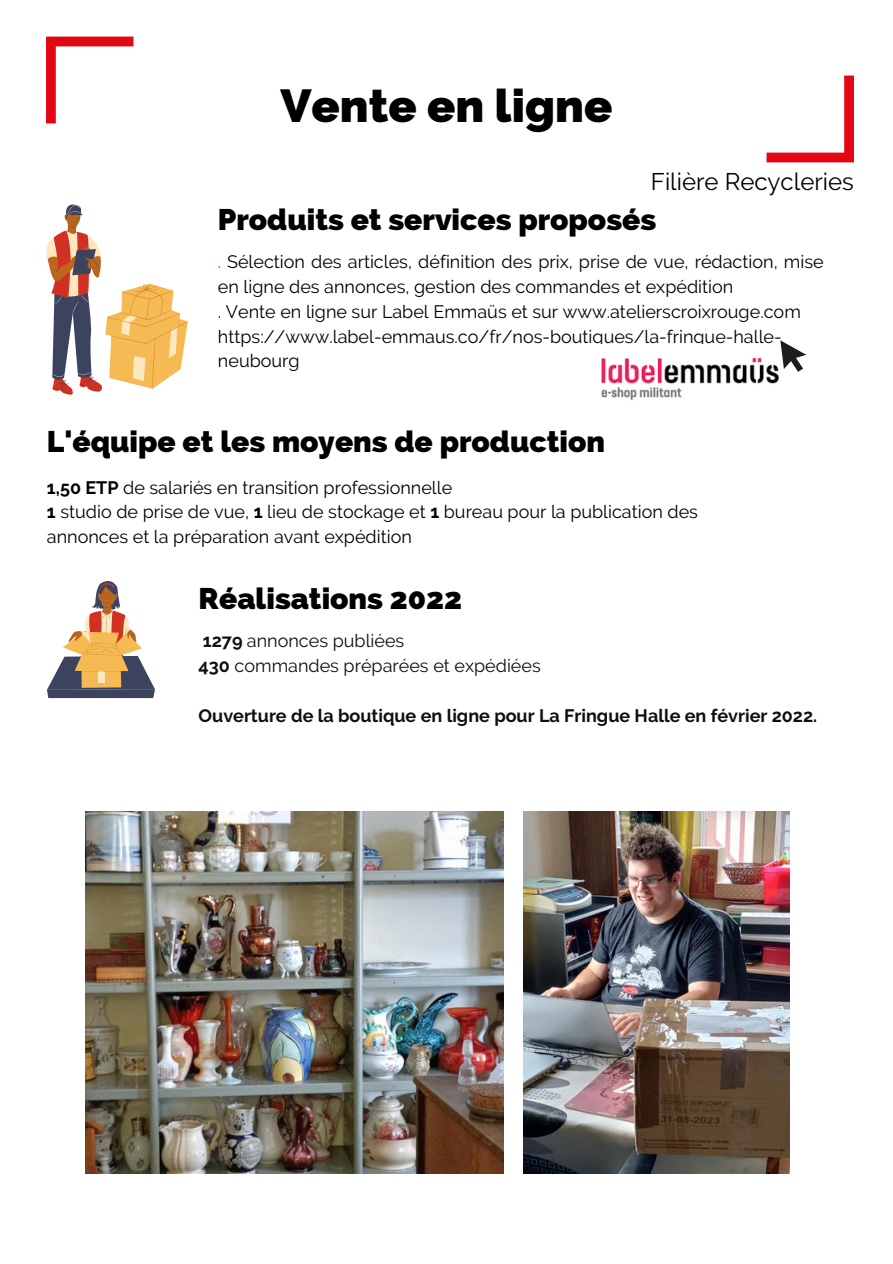
<style>
.page{position:relative;width:893px;height:1264px;background:#fff}
.page>*{position:absolute;margin:0;border:0;box-sizing:border-box;transform-origin:0 0}
.t1{font:800 46.5px "Raleway";color:#000}
.t2{font:800 30px "Raleway";color:#000}
.t3{font:24px "Raleway";color:#000}
.t4{font:18px/24.8px "Raleway";color:#000}
.t5{font:700 18px "Raleway";color:#100f0d}
.t6{font:18px "Raleway";color:#100f0d}
.s1{color:#e30613}
.s2{font-weight:700}
</style>
<div class="page">
<img style="left:47px;top:37px;width:87px;height:87px">
<img style="left:766px;top:75px;width:87px;height:88px">
<svg style="left:46px;top:204px;width:142px;height:190px"></svg>
<svg style="left:47px;top:581px;width:108px;height:117px"></svg>
<img style="left:601px;top:357px;width:179px;height:44px">
<img style="left:85px;top:811px;width:418px;height:362px">
<img style="left:523px;top:811px;width:266px;height:362px">
<svg style="left:780px;top:340px;width:26px;height:32px"></svg>
<p class="t1" style="left:280px;top:78px;width:333px">Vente en ligne</p>
<p class="t3" style="left:651px;top:167px;width:204px">Filière Recycleries</p>
<p class="t2" style="left:218px;top:202px;width:440px">Produits et services proposés</p>
<p class="t4" style="left:218px;top:249px;width:607px"><span class="s1">.</span> Sélection des articles, définition des prix, prise de vue, rédaction, mise en ligne des annonces, gestion des commandes et expédition</p>
<p class="t4" style="left:218px;top:299px;width:584px">. Vente en ligne sur Label Emmaüs et sur www.atelierscroixrouge.com</p>
<p class="t4" style="left:218px;top:324px;width:565px">https://www.label-emmaus.co/fr/nos-boutiques/la-fringue-halle&shy;neubourg</p>
<p class="t2" style="left:47px;top:423px;width:559px">L'équipe et les moyens de production</p>
<p class="t4" style="left:47px;top:475px;width:407px"><span class="s2">1,50 ETP</span> de salariés en transition professionnelle</p>
<p class="t4" style="left:47px;top:499px;width:652px"><span class="s2">1</span> studio de prise de vue, <span class="s2">1</span> lieu de stockage et <span class="s2">1</span> bureau pour la publication des annonces et la préparation avant expédition</p>
<p class="t2" style="left:199px;top:581px;width:265px">Réalisations 2022</p>
<p class="t6" style="left:203px;top:630px;width:203px"><span class="s2">1279</span> annonces publiées</p>
<p class="t6" style="left:199px;top:655px;width:343px"><span class="s2">430</span> commandes préparées et expédiées</p>
<p class="t5" style="left:199px;top:704px;width:620px">Ouverture de la boutique en ligne pour La Fringue Halle en février 2022.</p>
</div>
